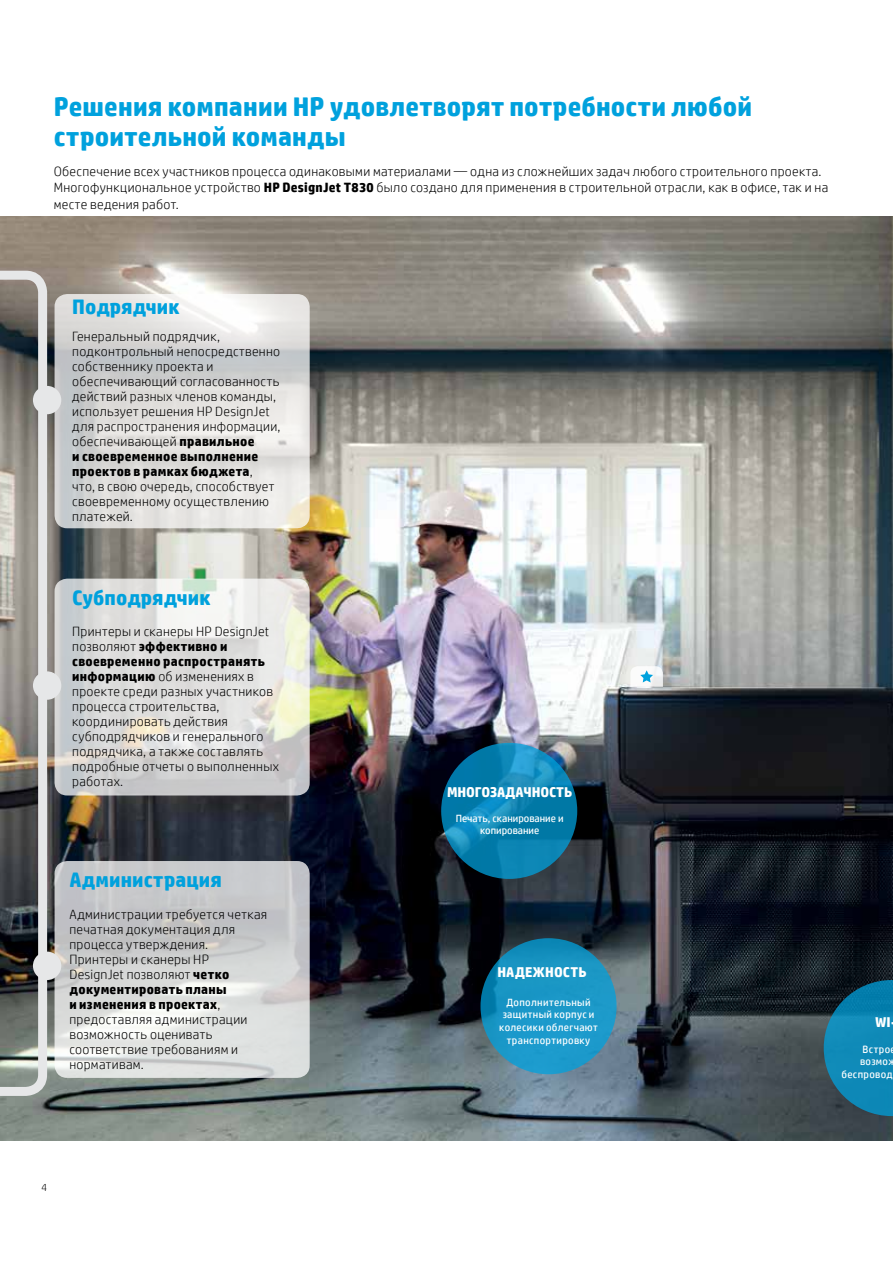
<style>
.page{position:relative;width:893px;height:1263px;background:#fff}
.page>*{position:absolute;margin:0;border:0;box-sizing:border-box;transform-origin:0 0}
.t1{font:700 27px/30px "HP Simplified";letter-spacing:.005em;color:#00a1dd}
.t2{font:700 21px "HP Simplified";color:#00a1dd}
.t3{font:700 14.25px "HP Simplified";letter-spacing:.005em;color:#fff}
.t4{font:300 13.5px/15px "HP Simplified";letter-spacing:.02em;color:#000}
.t5{font:10.5px/12.6px "HP Simplified";letter-spacing:.03em;color:#fff;text-align:center}
.t6{font:10.5px/12.6px "HP Simplified";color:#fff;text-align:center}
.t7{font:300 10.5px "HP Simplified";color:#000}
.s1{font-weight:700}
</style>
<div class="page">
<img style="left:0;top:217px;width:893px;height:924px">
<svg style="left:0;top:271px;width:47px;height:825px"></svg>
<svg style="left:55px;top:579px;width:255px;height:216px"></svg>
<svg style="left:55px;top:861px;width:255px;height:217px"></svg>
<div style="left:33px;top:671px;width:28px;height:29px;background:#e6e7e8;border-radius:50%"></div>
<div style="left:33px;top:952px;width:28px;height:28px;background:#e6e7e8;border-radius:50%"></div>
<svg style="left:55px;top:294px;width:255px;height:234px"></svg>
<div style="left:33px;top:386px;width:28px;height:28px;background:#e6e7e8;border-radius:50%"></div>
<svg style="left:441px;top:743px;width:136px;height:136px;fill:#037cac"></svg>
<svg style="left:824px;top:980px;width:69px;height:136px"></svg>
<svg style="left:480px;top:938px;width:137px;height:136px;fill:#1b98c7"></svg>
<svg style="left:630px;top:666px;width:33px;height:21px"></svg>
<h1 class="t1" style="left:54px;top:91px;width:700px">Решения компании HP удовлетворят потребности любой строительной команды</h1>
<p class="t4" style="left:54px;top:162px;width:776px;line-height:16.5px">Обеспечение всех участников процесса одинаковыми материалами — одна из сложнейших задач любого строительного проекта.<br>Многофункциональное устройство <span class="s1">HP DesignJet T830</span> было создано для применения в строительной отрасли, как в офисе, так и на месте ведения работ.</p>
<h2 class="t2" style="left:72px;top:293px;width:109px">Подрядчик</h2>
<p class="t4" style="left:72px;top:328px;width:210px">Генеральный подрядчик, подконтрольный непосредственно собственнику проекта и обеспечивающий согласованность действий разных членов команды, использует решения HP DesignJet для распространения информации, обеспечивающей <span class="s1">правильное<br>и своевременное выполнение проектов в рамках бюджета</span>,<br>что, в свою очередь, способствует своевременному осуществлению платежей.</p>
<h2 class="t2" style="left:72px;top:584px;width:140px">Субподрядчик</h2>
<p class="t4" style="left:72px;top:624px;width:208px">Принтеры и сканеры HP DesignJet позволяют <span class="s1">эффективно и своевременно распространять информацию</span> об изменениях в проекте среди разных участников процесса строительства, координировать действия субподрядчиков и генерального подрядчика, а также составлять подробные отчеты о выполненных работах.</p>
<h2 class="t2" style="left:69px;top:866px;width:154px">Администрация</h2>
<p class="t4" style="left:69px;top:906px;width:199px">Администрации требуется четкая печатная документация для процесса утверждения.<br>Принтеры и сканеры HP<br>DesignJet позволяют <span class="s1">четко документировать планы<br>и изменения в проектах</span>, предоставляя администрации возможность оценивать соответствие требованиям и нормативам.</p>
<p class="t3" style="left:447px;top:783px;width:127px">МНОГОЗАДАЧНОСТЬ</p>
<p class="t6" style="left:456px;top:811px;width:109px">Печать, сканирование и копирование</p>
<p class="t3" style="left:497px;top:963px;width:91px">НАДЕЖНОСТЬ</p>
<p class="t5" style="left:499px;top:996px;width:100px">Дополнительный защитный корпус и колесики облегчают транспортировку</p>
<p class="t3" style="left:875px;top:1013px;width:17px">WI</p>
<p class="t5" style="left:863px;top:1043px;width:29px">Встро</p>
<p class="t5" style="left:860px;top:1055px;width:37px">возмож</p>
<p class="t5" style="left:841px;top:1068px;width:53px">беспровод</p>
<p class="t7" style="left:41px;top:1180px;width:7px">4</p>
</div>
